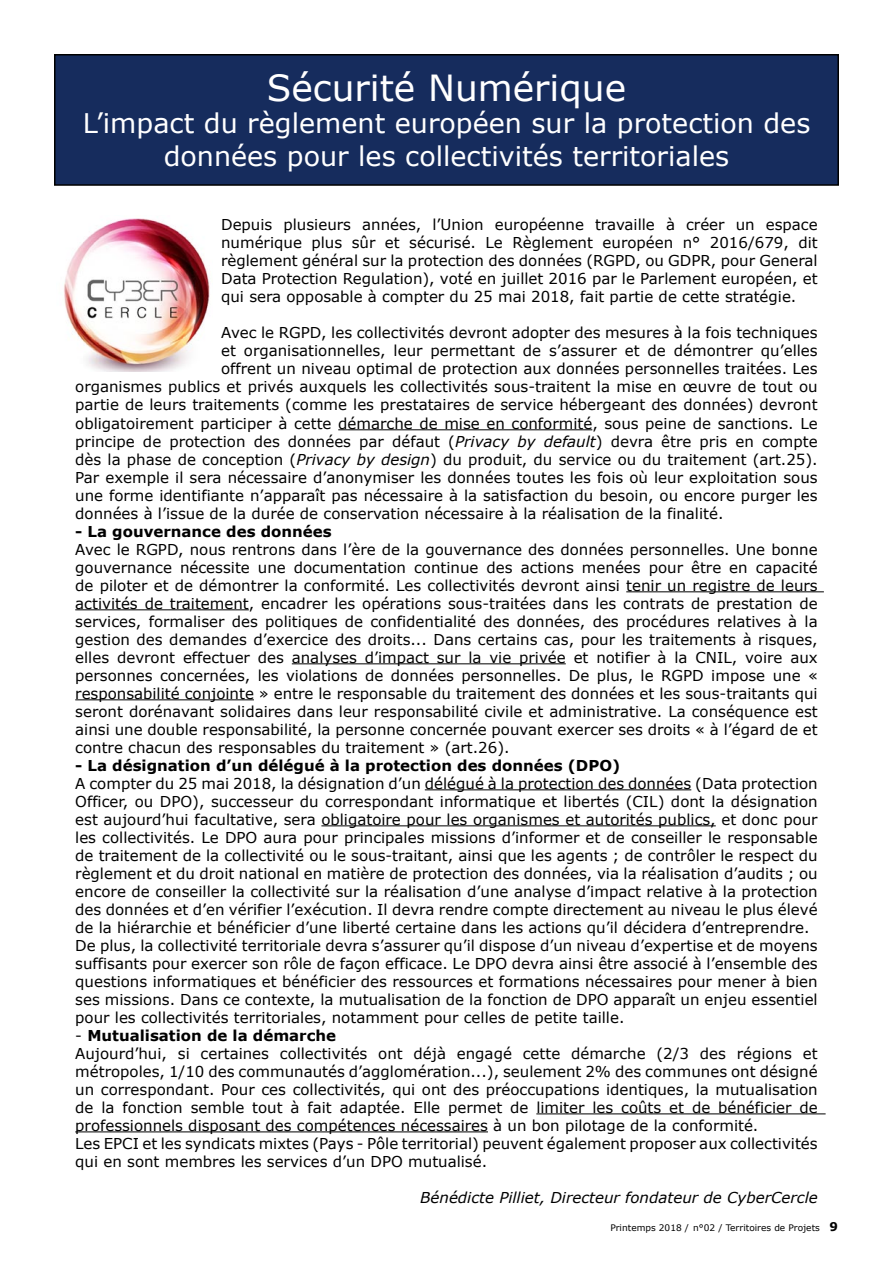
<style>
.page{position:relative;width:893px;height:1263px;background:#fff}
.page>*{position:absolute;margin:0;border:0;box-sizing:border-box;transform-origin:0 0}
.t1{font:36px "Verdana";color:#fff}
.t2{font:27px/32.4px "Verdana";color:#fff;text-align:center}
.t3{font:15px/18px "Verdana";color:#000;text-align:justify}
.t4{font:700 15px "Verdana";color:#000}
.t5{font:italic 15px "Verdana";color:#000}
.t6{font:9px "Verdana";color:#000}
.s1{font-style:italic}
.s2{font-weight:700}
</style>
<div class="page">
<img style="left:64px;top:218px;width:146px;height:154px">
<div style="left:55px;top:55px;width:783px;height:130px;background:#162c5d"></div>
<div style="left:54px;top:54px;width:785px;height:132px;border:2px solid #000"></div>
<hr style="left:338px;top:429px;width:254px;height:1px;background:#000">
<hr style="left:626px;top:591px;width:198px;height:1px;background:#000">
<hr style="left:75px;top:609px;width:174px;height:1px;background:#000">
<hr style="left:292px;top:663px;width:274px;height:1px;background:#000">
<hr style="left:75px;top:699px;width:179px;height:1px;background:#000">
<hr style="left:425px;top:789px;width:266px;height:1px;background:#000">
<hr style="left:321px;top:825px;width:395px;height:1px;background:#000">
<hr style="left:536px;top:1113px;width:290px;height:1px;background:#000">
<hr style="left:75px;top:1131px;width:413px;height:1px;background:#000">
<h1 class="t1" style="left:267px;top:63px;width:361px">Sécurité Numérique</h1>
<h2 class="t2" style="left:83px;top:107px;width:729px">L’impact du règlement européen sur la protection des données pour les collectivités territoriales</h2>
<p class="t3" style="left:221px;top:216px;width:598px">Depuis plusieurs années, l’Union européenne travaille à créer un espace numérique plus sûr et sécurisé. Le Règlement européen n° 2016/679, dit règlement général sur la protection des données (RGPD, ou GDPR, pour General Data Protection Regulation), voté en juillet 2016 par le Parlement européen, et qui sera opposable à compter du 25 mai 2018, fait partie de cette stratégie.</p>
<p class="t3" style="left:221px;top:324px;width:598px">Avec le RGPD, les collectivités devront adopter des mesures à la fois techniques</p>
<p class="t3" style="left:221px;top:342px;width:598px">et organisationnelles, leur permettant de s’assurer et de démontrer qu’elles</p>
<p class="t3" style="left:221px;top:360px;width:598px">offrent un niveau optimal de protection aux données personnelles traitées. Les</p>
<p class="t3" style="left:75px;top:378px;width:744px">organismes publics et privés auxquels les collectivités sous-traitent la mise en œuvre de tout ou</p>
<p class="t3" style="left:75px;top:396px;width:744px">partie de leurs traitements (comme les prestataires de service hébergeant des données) devront</p>
<p class="t3" style="left:75px;top:414px;width:744px">obligatoirement participer à cette démarche de mise en conformité, sous peine de sanctions. Le</p>
<p class="t3" style="left:75px;top:432px;width:744px">principe de protection des données par défaut (<span class="s1">Privacy by default</span>) devra être pris en compte</p>
<p class="t3" style="left:75px;top:450px;width:744px">dès la phase de conception (<span class="s1">Privacy by design</span>) du produit, du service ou du traitement (art.25).</p>
<p class="t3" style="left:75px;top:468px;width:744px">Par exemple il sera nécessaire d’anonymiser les données toutes les fois où leur exploitation sous</p>
<p class="t3" style="left:75px;top:486px;width:744px">une forme identifiante n’apparaît pas nécessaire à la satisfaction du besoin, ou encore purger les</p>
<p class="t3" style="left:75px;top:504px;width:650px">données à l’issue de la durée de conservation nécessaire à la réalisation de la finalité.</p>
<p class="t4" style="left:75px;top:520px;width:258px">- La gouvernance des données</p>
<p class="t3" style="left:75px;top:540px;width:744px">Avec le RGPD, nous rentrons dans l’ère de la gouvernance des données personnelles. Une bonne gouvernance nécessite une documentation continue des actions menées pour être en capacité de piloter et de démontrer la conformité. Les collectivités devront ainsi tenir un registre de leurs activités de traitement, encadrer les opérations sous-traitées dans les contrats de prestation de services, formaliser des politiques de confidentialité des données, des procédures relatives à la gestion des demandes d’exercice des droits... Dans certains cas, pour les traitements à risques, elles devront effectuer des analyses d’impact sur la vie privée et notifier à la CNIL, voire aux personnes concernées, les violations de données personnelles. De plus, le RGPD impose une « responsabilité conjointe » entre le responsable du traitement des données et les sous-traitants qui seront dorénavant solidaires dans leur responsabilité civile et administrative. La conséquence est ainsi une double responsabilité, la personne concernée pouvant exercer ses droits « à l’égard de et contre chacun des responsables du traitement » (art.26).</p>
<p class="t4" style="left:75px;top:754px;width:546px">- La désignation d’un délégué à la protection des données (DPO)</p>
<p class="t3" style="left:75px;top:774px;width:744px;text-align:left">A compter du 25 mai 2018, la désignation d’un délégué à la protection des données (Data protection Officer, ou DPO), successeur du correspondant informatique et libertés (CIL) dont la désignation est aujourd’hui facultative, sera obligatoire pour les organismes et autorités publics, et donc pour les collectivités. Le DPO aura pour principales missions d’informer et de conseiller le responsable de traitement de la collectivité ou le sous-traitant, ainsi que les agents ; de contrôler le respect du règlement et du droit national en matière de protection des données, via la réalisation d’audits ; ou encore de conseiller la collectivité sur la réalisation d’une analyse d’impact relative à la protection des données et d’en vérifier l’exécution. Il devra rendre compte directement au niveau le plus élevé de la hiérarchie et bénéficier d’une liberté certaine dans les actions qu’il décidera d’entreprendre.<br>De plus, la collectivité territoriale devra s’assurer qu’il dispose d’un niveau d’expertise et de moyens suffisants pour exercer son rôle de façon efficace. Le DPO devra ainsi être associé à l’ensemble des questions informatiques et bénéficier des ressources et formations nécessaires pour mener à bien ses missions. Dans ce contexte, la mutualisation de la fonction de DPO apparaît un enjeu essentiel pour les collectivités territoriales, notamment pour celles de petite taille.</p>
<p class="t3" style="left:75px;top:1026px;width:744px;text-align:left">- <span class="s2">Mutualisation de la démarche<br></span>Aujourd’hui, si certaines collectivités ont déjà engagé cette démarche (2/3 des régions et métropoles, 1/10 des communautés d’agglomération...), seulement 2% des communes ont désigné un correspondant. Pour ces collectivités, qui ont des préoccupations identiques, la mutualisation de la fonction semble tout à fait adaptée. Elle permet de limiter les coûts et de bénéficier de professionnels disposant des compétences nécessaires à un bon pilotage de la conformité.<br>Les EPCI et les syndicats mixtes (Pays - Pôle territorial) peuvent également proposer aux collectivités qui en sont membres les services d’un DPO mutualisé.</p>
<p class="t5" style="left:420px;top:1187px;width:399px">Bénédicte Pilliet, Directeur fondateur de CyberCercle</p>
<p class="t6" style="left:610px;top:1221px;width:211px">Printemps 2018 / n°02 / Territoires de Projets</p>
</div>
